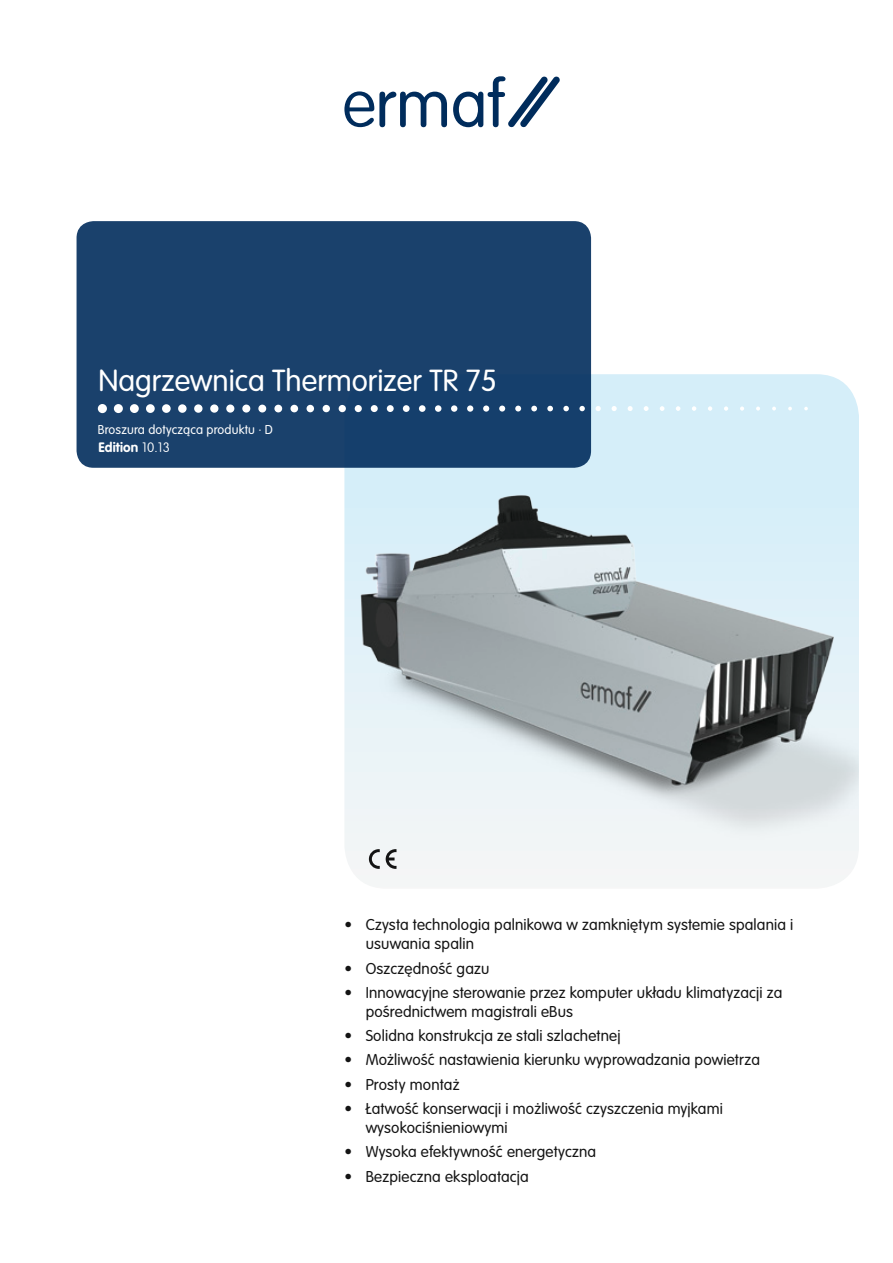
<style>
.page{position:relative;width:893px;height:1263px;background:#fff}
.page>*{position:absolute;margin:0;border:0;box-sizing:border-box;transform-origin:0 0}
.t1{font:300 30px "VAG Rounded Std";color:#fff}
.t2{font:300 16.5px/19.8px "VAG Rundschrift D";letter-spacing:.01em;color:#141414}
.t3{font:300 13.5px "VAG Rundschrift D";letter-spacing:.01em;color:#fff}
.t4{font:700 13.5px "VAG Rounded Std";letter-spacing:.01em;color:#fff}
.s1{font-weight:100}
</style>
<div class="page">
<div style="left:344px;top:374px;width:515px;height:515px;background:linear-gradient(to bottom,#cfedfa,#f4f6f6);border-radius:43px"></div>
<img style="left:351px;top:488px;width:508px;height:362px">
<svg style="left:453px;top:76px;width:107px;height:52px"></svg>
<svg style="left:344px;top:91px;width:103px;height:36px"></svg>
<div style="left:77px;top:221px;width:514px;height:247px;background:#1a416c;border-radius:17px"></div>
<svg style="left:804px;top:407px;width:4px;height:3px"></svg>
<svg style="left:788px;top:407px;width:4px;height:3px"></svg>
<svg style="left:772px;top:407px;width:4px;height:3px"></svg>
<svg style="left:756px;top:406px;width:4px;height:5px"></svg>
<svg style="left:740px;top:406px;width:4px;height:5px"></svg>
<svg style="left:724px;top:406px;width:4px;height:5px"></svg>
<svg style="left:708px;top:406px;width:4px;height:5px"></svg>
<svg style="left:692px;top:406px;width:4px;height:5px"></svg>
<svg style="left:676px;top:406px;width:4px;height:5px"></svg>
<svg style="left:660px;top:406px;width:4px;height:5px"></svg>
<svg style="left:644px;top:406px;width:5px;height:5px"></svg>
<svg style="left:628px;top:406px;width:5px;height:5px"></svg>
<svg style="left:612px;top:406px;width:5px;height:5px"></svg>
<svg style="left:595px;top:406px;width:6px;height:5px"></svg>
<svg style="left:579px;top:406px;width:6px;height:5px"></svg>
<svg style="left:563px;top:406px;width:6px;height:5px"></svg>
<svg style="left:547px;top:406px;width:6px;height:5px"></svg>
<svg style="left:531px;top:406px;width:6px;height:5px"></svg>
<svg style="left:515px;top:406px;width:6px;height:5px"></svg>
<div style="left:499px;top:405px;width:6px;height:7px;background:#fff;border-radius:50%"></div>
<div style="left:483px;top:405px;width:6px;height:7px;background:#fff;border-radius:50%"></div>
<div style="left:467px;top:405px;width:6px;height:7px;background:#fff;border-radius:50%"></div>
<div style="left:451px;top:405px;width:6px;height:7px;background:#fff;border-radius:50%"></div>
<div style="left:435px;top:405px;width:6px;height:7px;background:#fff;border-radius:50%"></div>
<div style="left:419px;top:405px;width:7px;height:7px;background:#fff;border-radius:50%"></div>
<div style="left:403px;top:405px;width:7px;height:7px;background:#fff;border-radius:50%"></div>
<div style="left:387px;top:405px;width:7px;height:7px;background:#fff;border-radius:50%"></div>
<div style="left:371px;top:405px;width:7px;height:7px;background:#fff;border-radius:50%"></div>
<div style="left:355px;top:405px;width:7px;height:7px;background:#fff;border-radius:50%"></div>
<div style="left:339px;top:405px;width:7px;height:7px;background:#fff;border-radius:50%"></div>
<div style="left:323px;top:405px;width:7px;height:7px;background:#fff;border-radius:50%"></div>
<div style="left:306px;top:405px;width:8px;height:7px;background:#fff;border-radius:50%"></div>
<div style="left:290px;top:405px;width:8px;height:7px;background:#fff;border-radius:50%"></div>
<div style="left:274px;top:405px;width:8px;height:7px;background:#fff;border-radius:50%"></div>
<div style="left:258px;top:405px;width:8px;height:7px;background:#fff;border-radius:50%"></div>
<div style="left:242px;top:404px;width:8px;height:9px;background:#fff;border-radius:50%"></div>
<div style="left:226px;top:404px;width:8px;height:9px;background:#fff;border-radius:50%"></div>
<div style="left:210px;top:404px;width:8px;height:9px;background:#fff;border-radius:50%"></div>
<div style="left:194px;top:404px;width:9px;height:9px;background:#fff;border-radius:50%"></div>
<div style="left:178px;top:404px;width:9px;height:9px;background:#fff;border-radius:50%"></div>
<div style="left:162px;top:404px;width:9px;height:9px;background:#fff;border-radius:50%"></div>
<div style="left:146px;top:404px;width:9px;height:9px;background:#fff;border-radius:50%"></div>
<div style="left:130px;top:404px;width:9px;height:9px;background:#fff;border-radius:50%"></div>
<div style="left:114px;top:404px;width:9px;height:9px;background:#fff;border-radius:50%"></div>
<div style="left:98px;top:404px;width:9px;height:9px;background:#fff;border-radius:50%"></div>
<svg style="left:369px;top:849px;width:11px;height:20px"></svg>
<svg style="left:386px;top:849px;width:10px;height:20px"></svg>
<h1 class="t1" style="left:98px;top:364px;width:400px">Nagrzewnica Thermorizer TR 75</h1>
<p class="t3" style="left:98px;top:422px;width:177px">Broszura dotycząca produktu · D</p>
<p class="t4" style="left:99px;top:439px;width:73px">Edition <span class="s1">10.13</span></p>
<p class="t2" style="left:366px;top:914px;width:429px;text-indent:-21px">• Czysta technologia palnikowa w zamkniętym systemie spalania i usuwania spalin</p>
<p class="t2" style="left:344px;top:958px;width:147px">• Oszczędność gazu</p>
<p class="t2" style="left:366px;top:982px;width:418px;text-indent:-21px">• Innowacyjne sterowanie przez komputer układu klimatyzacji za pośrednictwem magistrali eBus</p>
<p class="t2" style="left:344px;top:1026px;width:278px">• Solidna konstrukcja ze stali szlachetnej</p>
<p class="t2" style="left:344px;top:1050px;width:417px">• Możliwość nastawienia kierunku wyprowadzania powietrza</p>
<p class="t2" style="left:344px;top:1074px;width:117px">• Prosty montaż</p>
<p class="t2" style="left:366px;top:1098px;width:359px;text-indent:-21px">• Łatwość konserwacji i możliwość czyszczenia myjkami wysokociśnieniowymi</p>
<p class="t2" style="left:344px;top:1142px;width:253px">• Wysoka efektywność energetyczna</p>
<p class="t2" style="left:344px;top:1166px;width:186px">• Bezpieczna eksploatacja</p>
</div>
